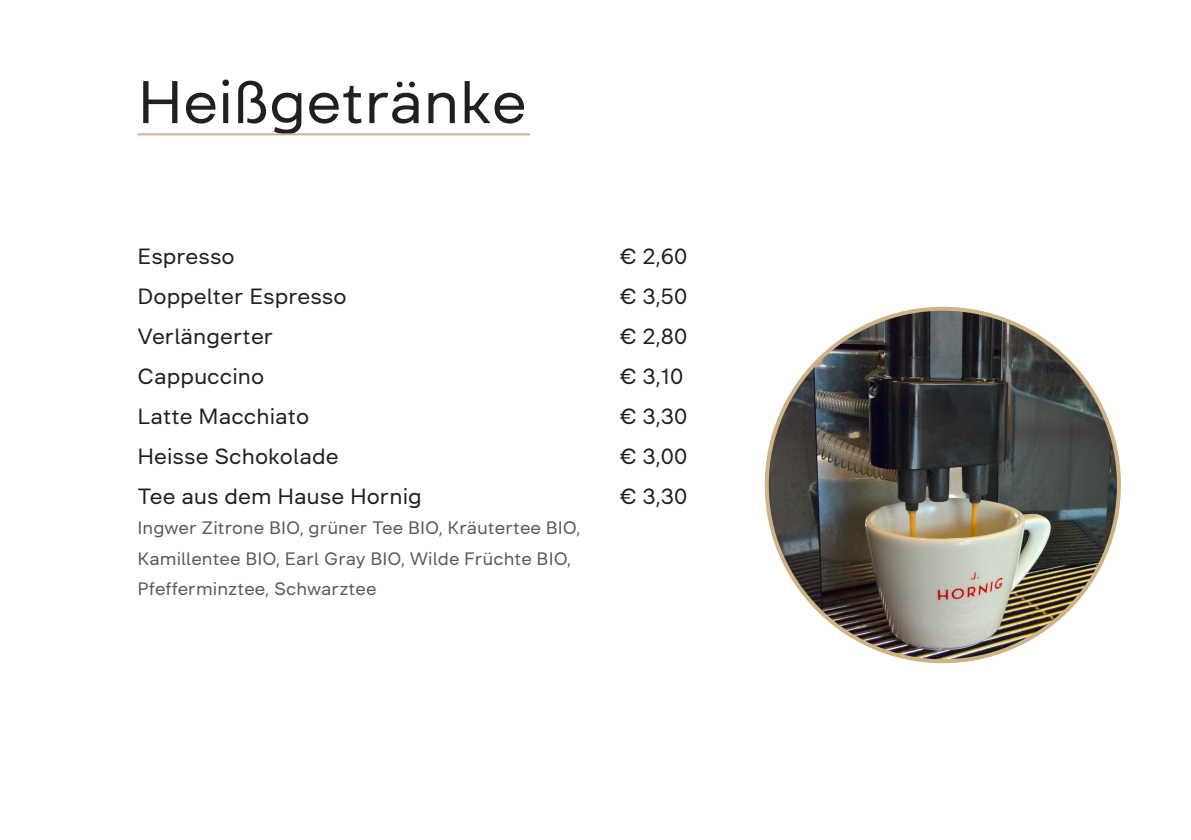
<style>
.page{position:relative;width:1191px;height:840px;background:#fff}
.page>*{position:absolute;margin:0;border:0;box-sizing:border-box;transform-origin:0 0}
.t1{font:60px "Inerta";color:#231f20}
.t2{font:22px "Inerta";color:#231f20}
.t3{font:18px "Inerta";color:#5a5a5d}
</style>
<div class="page">
<hr style="left:137px;top:133px;width:393px;height:2px;background:#cdb385">
<img style="left:766px;top:308px;width:353px;height:352px;border-radius:176px">
<p class="t1" style="left:137px;top:68px;width:391px">Heißgetränke</p>
<p class="t2" style="left:137px;top:244px;width:99px">Espresso</p>
<p class="t2" style="left:619px;top:244px;width:69px">€ 2,60</p>
<p class="t2" style="left:137px;top:284px;width:210px">Doppelter Espresso</p>
<p class="t2" style="left:619px;top:284px;width:69px">€ 3,50</p>
<p class="t2" style="left:137px;top:324px;width:137px">Verlängerter</p>
<p class="t2" style="left:619px;top:324px;width:69px">€ 2,80</p>
<p class="t2" style="left:137px;top:364px;width:128px">Cappuccino</p>
<p class="t2" style="left:619px;top:364px;width:65px">€ 3,10</p>
<p class="t2" style="left:137px;top:404px;width:173px">Latte Macchiato</p>
<p class="t2" style="left:619px;top:404px;width:69px">€ 3,30</p>
<p class="t2" style="left:137px;top:444px;width:202px">Heisse Schokolade</p>
<p class="t2" style="left:619px;top:444px;width:69px">€ 3,00</p>
<p class="t2" style="left:137px;top:484px;width:286px">Tee aus dem Hause Hornig</p>
<p class="t2" style="left:619px;top:484px;width:69px">€ 3,30</p>
<p class="t3" style="left:137px;top:517px;width:444px">Ingwer Zitrone BIO, grüner Tee BIO, Kräutertee BIO,</p>
<p class="t3" style="left:137px;top:547px;width:435px">Kamillentee BIO, Earl Gray BIO, Wilde Früchte BIO,</p>
<p class="t3" style="left:137px;top:577px;width:240px">Pfefferminztee, Schwarztee</p>
</div>
